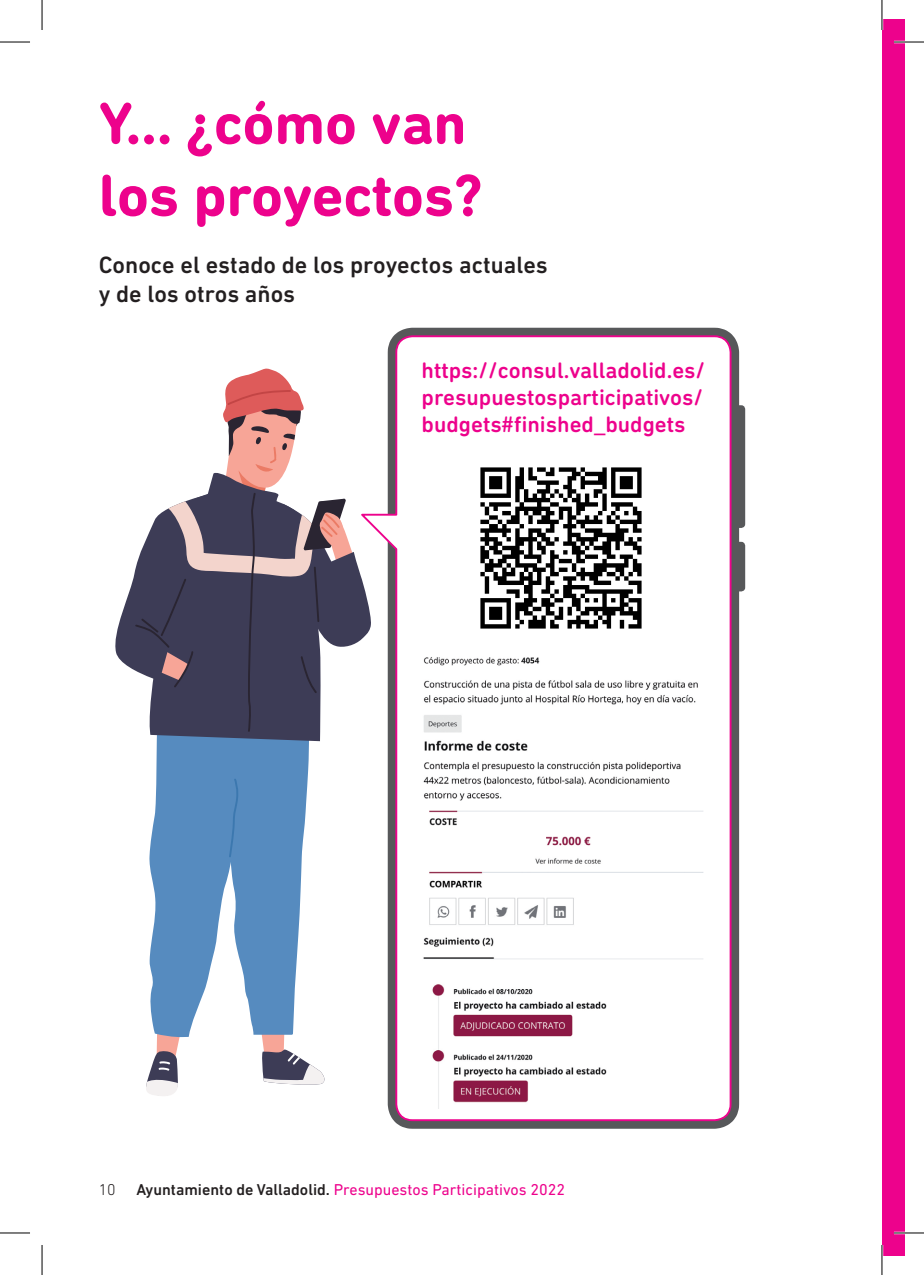
<style>
.page{position:relative;width:924px;height:1275px;background:#fff}
.page>*{position:absolute;margin:0;border:0;box-sizing:border-box;transform-origin:0 0}
.t1{font:700 60px/72px "DIN Next Rounded LT Pro";color:#ed028c}
.t2{font:500 24px/28.8px "DIN Next LT Pro";color:#231f20}
.t3{font:500 22.8px/27.4px "DIN Next Rounded LT Pro";color:#ed028c;text-align:justify}
.t4{font:16px "DIN Next LT Pro";color:#ed028c}
.t5{font:300 16px "DIN Next LT Pro";color:#231f20}
.s1{font-weight:500;color:#231f20}
</style>
<div class="page">
<div style="left:387px;top:328px;width:351px;height:800px;border:17px solid #57585a;border-radius:16px"></div>
<div style="left:732px;top:405px;width:12px;height:123px;background:#57585a;border-radius:4px"></div>
<div style="left:732px;top:542px;width:12px;height:49px;background:#57585a;border-radius:4px"></div>
<svg style="left:371px;top:334px;width:361px;height:788px"></svg>
<div style="left:881px;top:19px;width:23px;height:1236px;background:#ed028c"></div>
<img style="left:463px;top:450px;width:195px;height:195px">
<svg style="left:115px;top:368px;width:256px;height:728px"></svg>
<img style="left:422px;top:650px;width:286px;height:458px">
<hr style="left:893px;top:41px;width:30px;height:2px;background:#fff">
<hr style="left:893px;top:1231px;width:30px;height:3px;background:#fff">
<hr style="left:0;top:42px;width:30px;height:1px;background:#000">
<hr style="left:893px;top:42px;width:30px;height:1px;background:#000">
<hr style="left:0;top:1232px;width:30px;height:1px;background:#000">
<hr style="left:893px;top:1232px;width:30px;height:1px;background:#000">
<hr style="left:42px;top:0;width:1px;height:30px;background:#000">
<hr style="left:42px;top:1245px;width:1px;height:30px;background:#000">
<hr style="left:881px;top:0;width:1px;height:30px;background:#000">
<hr style="left:881px;top:1245px;width:1px;height:30px;background:#000">
<p class="t1" style="left:99px;top:87px;width:385px">Y... ¿cómo van los proyectos?</p>
<p class="t2" style="left:99px;top:250px;width:450px">Conoce el estado de los proyectos actuales y de los otros años</p>
<p class="t3" style="left:421px;top:356px;width:285px">https://consul.valladolid.es/ presupuestosparticipativos/ budgets#finished_budgets</p>
<p class="t5" style="left:99px;top:1180px;width:19px">10</p>
<p class="t4" style="left:136px;top:1180px;width:430px"><span class="s1">Ayuntamiento de Valladolid.</span> Presupuestos Participativos 2022</p>
</div>
